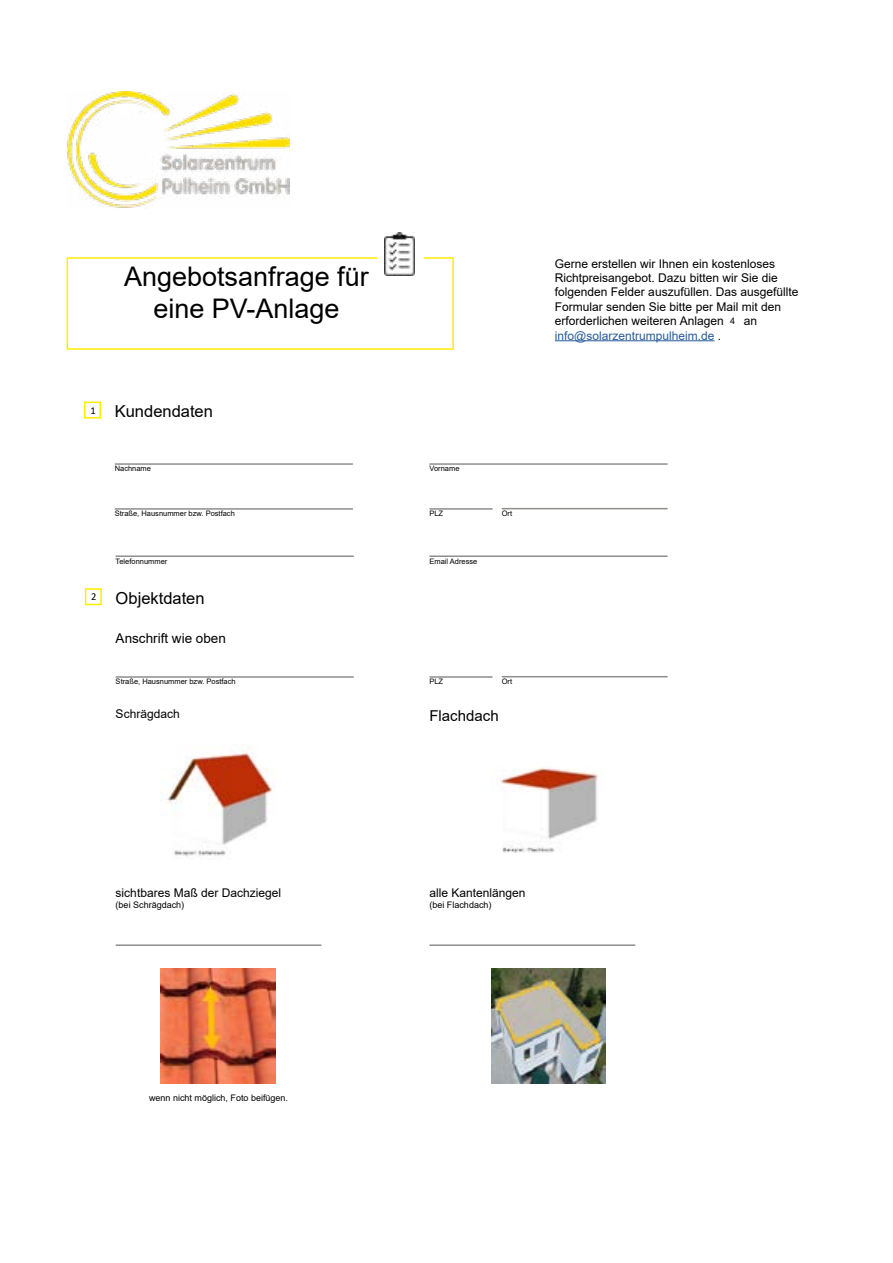
<style>
.page{position:relative;width:893px;height:1263px;background:#fff}
.page>*{position:absolute;margin:0;border:0;box-sizing:border-box;transform-origin:0 0}
.t1{font:27px/32.4px "Arial";color:#000;text-align:center}
.t2{font:16.5px "Arial";color:#000}
.t3{font:15px "Arial";color:#000}
.t4{font:13.5px "Arial";color:#000}
.t5{font:12px/14.4px "Arial";color:#000}
.t6{font:12px "Arial";color:#275b9b}
.t7{font:9px "Arial";color:#000}
.t8{font:7.5px "Arial";color:#000}
.s1{color:#000}
</style>
<div class="page">
<img style="left:67px;top:92px;width:222px;height:116px">
<div style="left:67px;top:257px;width:387px;height:93px;border:2px solid #ffed00"></div>
<div style="left:377px;top:230px;width:47px;height:53px;background:#fff"></div>
<img style="left:385px;top:232px;width:29px;height:44px">
<hr style="left:555px;top:340px;width:159px;height:1px;background:#275b9b">
<hr style="left:115px;top:463px;width:238px;height:2px;background:#908e8b">
<div style="left:84px;top:401px;width:17px;height:18px;border:2px solid #ffed00"></div>
<hr style="left:115px;top:508px;width:238px;height:2px;background:#908e8b">
<hr style="left:429px;top:676px;width:64px;height:2px;background:#908e8b">
<hr style="left:502px;top:676px;width:166px;height:1px;background:#908e8b">
<hr style="left:116px;top:555px;width:238px;height:2px;background:#908e8b">
<hr style="left:429px;top:555px;width:239px;height:2px;background:#908e8b">
<div style="left:85px;top:588px;width:17px;height:17px;border:2px solid #ffed00"></div>
<hr style="left:116px;top:676px;width:238px;height:2px;background:#908e8b">
<hr style="left:429px;top:508px;width:64px;height:2px;background:#908e8b">
<hr style="left:502px;top:508px;width:166px;height:1px;background:#908e8b">
<hr style="left:116px;top:944px;width:205px;height:2px;background:#908e8b">
<hr style="left:429px;top:463px;width:239px;height:2px;background:#908e8b">
<img style="left:166px;top:744px;width:108px;height:113px">
<img style="left:491px;top:767px;width:107px;height:86px">
<hr style="left:429px;top:944px;width:206px;height:2px;background:#908e8b">
<img style="left:160px;top:969px;width:115px;height:115px">
<img style="left:491px;top:969px;width:115px;height:115px">
<h1 class="t1" style="left:124px;top:260px;width:246px">Angebotsanfrage für eine PV-Anlage</h1>
<p class="t5" style="left:555px;top:256px;width:245px">Gerne erstellen wir Ihnen ein kostenloses Richtpreisangebot. Dazu bitten wir Sie die folgenden Felder auszufüllen. Das ausgefüllte Formular senden Sie bitte per Mail mit den erforderlichen weiteren Anlagen</p>
<p class="t7" style="left:730px;top:315px;width:7px">4</p>
<p class="t5" style="left:744px;top:314px;width:15px">an</p>
<h2 class="t2" style="left:90px;top:400px;width:124px"><sup>1</sup> Kundendaten</h2>
<p class="t8" style="left:115px;top:463px;width:38px">Nachname</p>
<p class="t8" style="left:115px;top:508px;width:122px">Straße, Hausnummer bzw. Postfach</p>
<p class="t8" style="left:429px;top:463px;width:32px">Vorname</p>
<p class="t8" style="left:429px;top:508px;width:15px">PLZ</p>
<p class="t8" style="left:502px;top:508px;width:12px">Ort</p>
<p class="t8" style="left:116px;top:556px;width:53px">Telefonnummer</p>
<p class="t8" style="left:429px;top:556px;width:49px">Email Adresse</p>
<h2 class="t2" style="left:91px;top:587px;width:115px"><sup>2</sup> Objektdaten</h2>
<p class="t4" style="left:116px;top:629px;width:112px">Anschrift wie oben</p>
<p class="t8" style="left:116px;top:676px;width:122px">Straße, Hausnummer bzw. Postfach</p>
<p class="t8" style="left:429px;top:676px;width:15px">PLZ</p>
<p class="t8" style="left:502px;top:676px;width:12px">Ort</p>
<p class="t5" style="left:116px;top:707px;width:66px">Schrägdach</p>
<p class="t3" style="left:429px;top:705px;width:71px">Flachdach</p>
<p class="t6" style="left:555px;top:327px;width:168px">info@solarzentrumpulheim.de <span class="s1">.</span></p>
<p class="t5" style="left:116px;top:885px;width:167px">sichtbares Maß der Dachziegel</p>
<p class="t7" style="left:116px;top:898px;width:70px">(bei Schrägdach)</p>
<p class="t5" style="left:429px;top:885px;width:98px">alle Kantenlängen</p>
<p class="t7" style="left:429px;top:898px;width:64px">(bei Flachdach)</p>
<p class="t7" style="left:149px;top:1091px;width:141px">wenn nicht möglich, Foto beifügen.</p>
</div>
